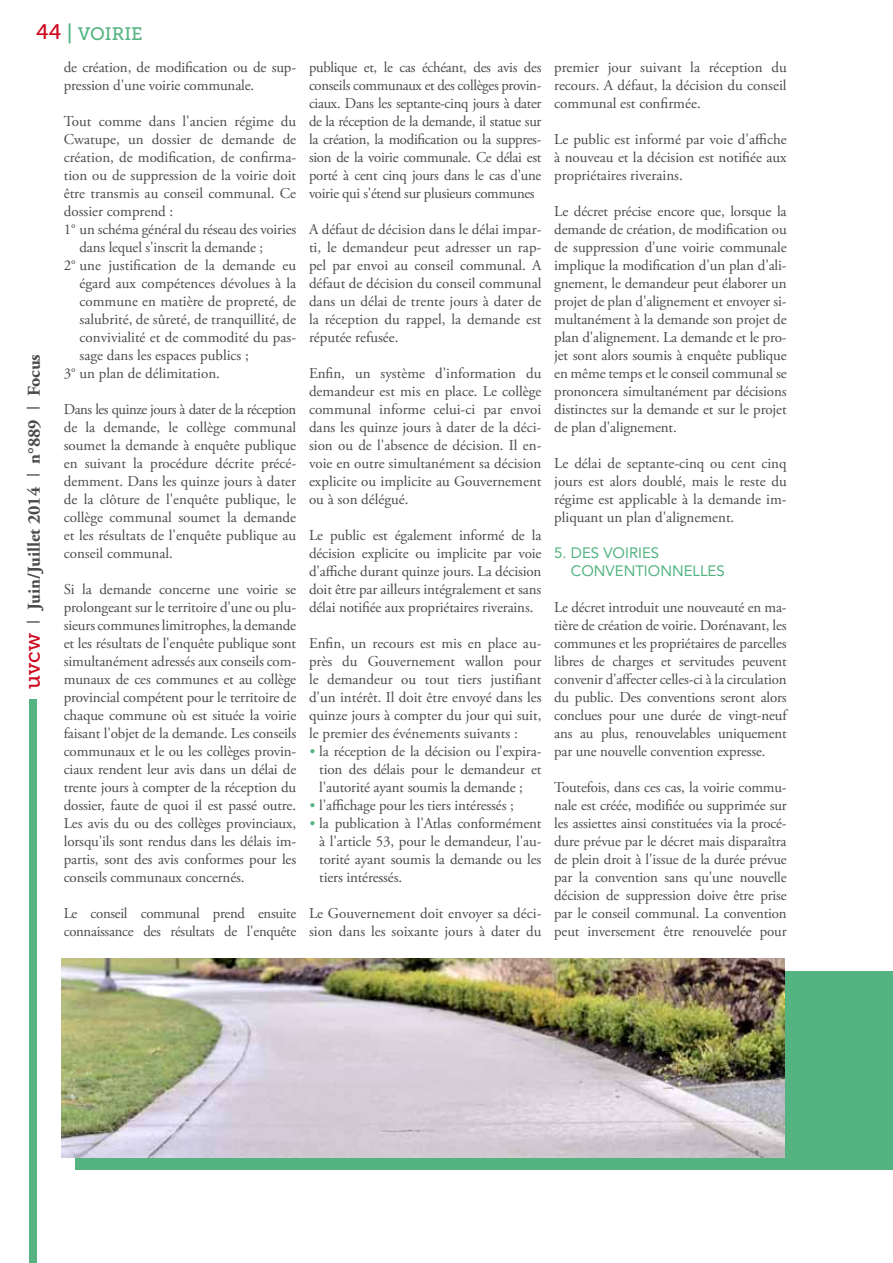
<style>
.page{position:relative;width:893px;height:1263px;background:#fff}
.page>*{position:absolute;margin:0;border:0;box-sizing:border-box;transform-origin:0 0}
.t1{font:21px "Museo Slab 500";color:#cd071e}
.t2{font:700 18px "Adobe Garamond Pro";color:#4b4b4d}
.t3{font:18px "Museo Slab 500";color:#54b380}
.t4{font:15px/18px "Adobe Garamond Pro";color:#4b4b4d;text-align:justify}
.t5{font:15px/18px "Adobe Garamond Pro";letter-spacing:-.02em;color:#4b4b4d}
.t6{font:15px/18px "Avenir";color:#54b380}
.s1{font-size:21px}
.s2{font-family:"Museo Slab 500";font-weight:400;font-size:21px;color:#cd071e}
.s3{font-family:"Century Gothic";font-weight:400}
.s4{color:#54b380}
</style>
<div class="page">
<div style="left:30px;top:699px;width:7px;height:564px;background:#54b380"></div>
<div style="left:75px;top:971px;width:818px;height:199px;background:#54b380"></div>
<img style="left:61px;top:959px;width:723px;height:198px">
<p class="t3" style="left:67px;top:23px;width:35px"><span class="s1">|</span> VOIRIE</p>
<p class="t4" style="left:64px;top:59px;width:234px">de création, de modification ou de sup&shy;pression d'une voirie communale.</p>
<p class="t4" style="left:64px;top:113px;width:234px">Tout comme dans l'ancien régime du</p>
<p class="t4" style="left:64px;top:131px;width:234px">Cwatupe, un dossier de demande de</p>
<p class="t4" style="left:64px;top:149px;width:234px">création, de modification, de confirma-</p>
<p class="t4" style="left:64px;top:167px;width:234px">tion ou de suppression de la voirie doit</p>
<p class="t4" style="left:64px;top:185px;width:234px">être transmis au conseil communal. Ce</p>
<p class="t4" style="left:64px;top:203px;width:111px">dossier comprend :</p>
<p class="t4" style="left:64px;top:221px;width:234px">1° un schéma général du réseau des voiries</p>
<p class="t4" style="left:80px;top:239px;width:185px">dans lequel s'inscrit la demande ;</p>
<p class="t4" style="left:64px;top:257px;width:234px">2° une justification de la demande eu</p>
<p class="t4" style="left:80px;top:275px;width:218px">égard aux compétences dévolues à la</p>
<p class="t4" style="left:80px;top:293px;width:218px">commune en matière de propreté, de</p>
<p class="t4" style="left:80px;top:311px;width:218px">salubrité, de sûreté, de tranquillité, de</p>
<p class="t4" style="left:80px;top:329px;width:218px">convivialité et de commodité du pas-</p>
<p class="t4" style="left:80px;top:347px;width:171px">sage dans les espaces publics ;</p>
<p class="t4" style="left:64px;top:365px;width:158px">3° un plan de délimitation.</p>
<p class="t4" style="left:64px;top:401px;width:234px">Dans les quinze jours à dater de la réception de la demande, le collège communal soumet la demande à enquête publique en suivant la procédure décrite précé&shy;demment. Dans les quinze jours à dater de la clôture de l'enquête publique, le collège communal soumet la demande et les résultats de l'enquête publique au conseil communal.</p>
<p class="t4" style="left:64px;top:581px;width:234px">Si la demande concerne une voirie se prolongeant sur le territoire d'une ou plu&shy;sieurs communes limitrophes, la demande et les résultats de l'enquête publique sont simultanément adressés aux conseils com&shy;munaux de ces communes et au collège provincial compétent pour le territoire de chaque commune où est située la voirie faisant l'objet de la demande. Les conseils communaux et le ou les collèges provin&shy;ciaux rendent leur avis dans un délai de trente jours à compter de la réception du dossier, faute de quoi il est passé outre.<br>Les avis du ou des collèges provinciaux, lorsqu'ils sont rendus dans les délais im&shy;partis, sont des avis conformes pour les conseils communaux concernés.</p>
<p class="t5" style="left:64px;top:905px;width:234px">Le conseil communal prend ensuite connaissance des résultats de l'enquête</p>
<h1 class="t1" style="left:36px;top:20px;width:27px">44</h1>
<p class="t2" style="left:24px;top:689px;width:336px;rotate:-90deg"><span class="s2">UVCW</span> <span class="s3">I</span> Juin/Juillet 2014 <span class="s3">I</span> n°889 <span class="s3">I</span> Focus</p>
<p class="t4" style="left:309px;top:59px;width:234px">publique et, le cas échéant, des avis des conseils communaux et des collèges provin&shy;ciaux. Dans les septante-cinq jours à dater de la réception de la demande, il statue sur la création, la modification ou la suppres&shy;sion de la voirie communale. Ce délai est porté à cent cinq jours dans le cas d'une voirie qui s'étend sur plusieurs communes</p>
<p class="t4" style="left:309px;top:221px;width:234px">A défaut de décision dans le délai impar&shy;ti, le demandeur peut adresser un rap&shy;pel par envoi au conseil communal. A défaut de décision du conseil communal dans un délai de trente jours à dater de la réception du rappel, la demande est réputée refusée.</p>
<p class="t4" style="left:309px;top:365px;width:234px">Enfin, un système d'information du demandeur est mis en place. Le collège communal informe celui-ci par envoi dans les quinze jours à dater de la déci&shy;sion ou de l'absence de décision. Il en&shy;voie en outre simultanément sa décision explicite ou implicite au Gouvernement ou à son délégué.</p>
<p class="t4" style="left:309px;top:527px;width:234px">Le public est également informé de la décision explicite ou implicite par voie d'affiche durant quinze jours. La décision doit être par ailleurs intégralement et sans délai notifiée aux propriétaires riverains.</p>
<p class="t4" style="left:309px;top:635px;width:234px">Enfin, un recours est mis en place au&shy;près du Gouvernement wallon pour le demandeur ou tout tiers justifiant d'un intérêt. Il doit être envoyé dans les quinze jours à compter du jour qui suit, le premier des événements suivants :</p>
<p class="t4" style="left:319px;top:743px;width:224px;text-indent:-10px"><span class="s4">•</span> la réception de la décision ou l'expira&shy;tion des délais pour le demandeur et l'autorité ayant soumis la demande ;</p>
<p class="t4" style="left:309px;top:797px;width:206px"><span class="s4">•</span> l'affichage pour les tiers intéressés ;</p>
<p class="t4" style="left:319px;top:815px;width:224px;text-indent:-10px"><span class="s4">•</span> la publication à l'Atlas conformément à l'article 53, pour le demandeur, l'au&shy;torité ayant soumis la demande ou les tiers intéressés.</p>
<p class="t4" style="left:309px;top:905px;width:234px">Le Gouvernement doit envoyer sa déci&shy;sion dans les soixante jours à dater du</p>
<p class="t4" style="left:554px;top:59px;width:234px">premier jour suivant la réception du recours. A défaut, la décision du conseil communal est confirmée.</p>
<p class="t4" style="left:554px;top:131px;width:234px">Le public est informé par voie d'affiche à nouveau et la décision est notifiée aux propriétaires riverains.</p>
<p class="t4" style="left:554px;top:203px;width:234px">Le décret précise encore que, lorsque la demande de création, de modification ou de suppression d'une voirie communale implique la modification d'un plan d'ali&shy;gnement, le demandeur peut élaborer un projet de plan d'alignement et envoyer si&shy;multanément à la demande son projet de plan d'alignement. La demande et le pro&shy;jet sont alors soumis à enquête publique en même temps et le conseil communal se prononcera simultanément par décisions distinctes sur la demande et sur le projet de plan d'alignement.</p>
<p class="t4" style="left:554px;top:455px;width:234px">Le délai de septante-cinq ou cent cinq jours est alors doublé, mais le reste du régime est applicable à la demande im&shy;pliquant un plan d'alignement.</p>
<p class="t6" style="left:571px;top:544px;width:155px;text-indent:-17px">5. DES VOIRIES<br>CONVENTIONNELLES</p>
<p class="t4" style="left:554px;top:599px;width:234px">Le décret introduit une nouveauté en ma&shy;tière de création de voirie. Dorénavant, les communes et les propriétaires de parcelles libres de charges et servitudes peuvent convenir d'affecter celles-ci à la circulation du public. Des conventions seront alors conclues pour une durée de vingt-neuf ans au plus, renouvelables uniquement par une nouvelle convention expresse.</p>
<p class="t4" style="left:554px;top:779px;width:234px">Toutefois, dans ces cas, la voirie commu&shy;nale est créée, modifiée ou supprimée sur les assiettes ainsi constituées via la procé&shy;dure prévue par le décret mais disparaîtra de plein droit à l'issue de la durée prévue par la convention sans qu'une nouvelle décision de suppression doive être prise par le conseil communal. La convention peut inversement être renouvelée pour</p>
</div>
